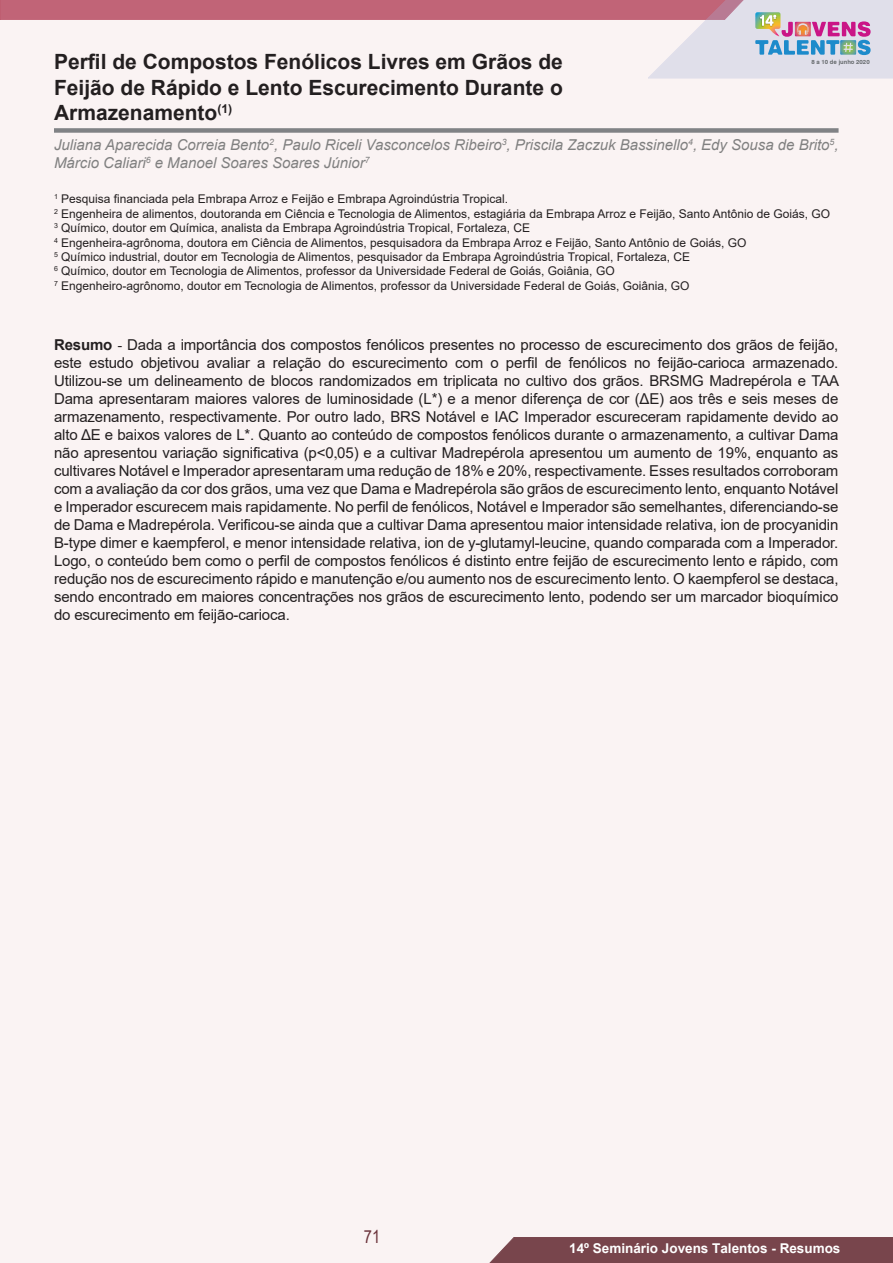
<style>
.page{position:relative;width:893px;height:1263px;background:#faf3f3}
.page>*{position:absolute;margin:0;border:0;box-sizing:border-box;transform-origin:0 0}
.Titulo_01_-_Resumo{font:700 21px/25.2px "Arial";color:#231f20}
.t1{font:18px "Arial Narrow";color:#6a323a}
.Titulo_04_-_Texto_do{font:15px/18px "Arial";letter-spacing:-.01em;color:#231f20;text-align:justify}
.Tituo_02_-_Nome_Auto{font:italic 15px/18px "Arial";color:#808080}
.t2{font:700 13.5px "Arial";color:#fff}
.Titulo_03_-_Graduaçã{font:12px/14.4px "Arial";color:#231f20}
.t3{font:700 6px "Swiss 721 BT";color:#676b6e}
.s1{font-weight:700}
.s2{font-family:"Times New Roman"}
</style>
<div class="page">
<div style="left:489px;top:1237px;width:404px;height:26px;background:#78454c"></div>
<svg style="left:0;top:0;width:893px;height:78px"></svg>
<div style="left:54px;top:128px;width:784px;height:5px;background:#808285"></div>
<p class="Titulo_01_-_Resumo" style="left:54px;top:50px;width:510px">Perfil de Compostos Fenólicos Livres em Grãos de</p>
<p class="t3" style="left:811px;top:58px;width:60px">8 a 10 de junho 2020</p>
<p class="Titulo_01_-_Resumo" style="left:54px;top:75px;width:510px">Feijão de Rápido e Lento Escurecimento Durante o<br>Armazenamento<sup>(1)</sup></p>
<p class="Tituo_02_-_Nome_Auto" style="left:54px;top:136px;width:786px">Juliana Aparecida Correia Bento<sup>2</sup>, Paulo Riceli Vasconcelos Ribeiro<sup>3</sup>, Priscila Zaczuk Bassinello<sup>4</sup>, Edy Sousa de Brito<sup>5</sup>,<br>Márcio Caliari<sup>6</sup> e Manoel Soares Soares Júnior<sup>7</sup></p>
<p class="Titulo_03_-_Graduaçã" style="left:54px;top:192px;width:778px"><sup>1</sup> Pesquisa financiada pela Embrapa Arroz e Feijão e Embrapa Agroindústria Tropical.<br><sup>2</sup> Engenheira de alimentos, doutoranda em Ciência e Tecnologia de Alimentos, estagiária da Embrapa Arroz e Feijão, Santo Antônio de Goiás, GO <sup>3</sup> Químico, doutor em Química, analista da Embrapa Agroindústria Tropical, Fortaleza, CE<br><sup>4</sup> Engenheira-agrônoma, doutora em Ciência de Alimentos, pesquisadora da Embrapa Arroz e Feijão, Santo Antônio de Goiás, GO<br><sup>5</sup> Químico industrial, doutor em Tecnologia de Alimentos, pesquisador da Embrapa Agroindústria Tropical, Fortaleza, CE<br><sup>6</sup> Químico, doutor em Tecnologia de Alimentos, professor da Universidade Federal de Goiás, Goiânia, GO<br><sup>7</sup> Engenheiro-agrônomo, doutor em Tecnologia de Alimentos, professor da Universidade Federal de Goiás, Goiânia, GO</p>
<p class="Titulo_04_-_Texto_do" style="left:54px;top:336px;width:787px"><span class="s1">Resumo</span> <span class="s2">-</span> Dada a importância dos compostos fenólicos presentes no processo de escurecimento dos grãos de feijão, este estudo objetivou avaliar a relação do escurecimento com o perfil de fenólicos no feijão-carioca armazenado.<br>Utilizou-se um delineamento de blocos randomizados em triplicata no cultivo dos grãos. BRSMG Madrepérola e TAA Dama apresentaram maiores valores de luminosidade (L*) e a menor diferença de cor (ΔE) aos três e seis meses de armazenamento, respectivamente. Por outro lado, BRS Notável e IAC Imperador escureceram rapidamente devido ao alto ΔE e baixos valores de L*. Quanto ao conteúdo de compostos fenólicos durante o armazenamento, a cultivar Dama não apresentou variação significativa (p&lt;0<span class="s2">,</span>05) e a cultivar Madrepérola apresentou um aumento de 19%, enquanto as cultivares Notável e Imperador apresentaram uma redução de 18% e 20%, respectivamente. Esses resultados corroboram com a avaliação da cor dos grãos, uma vez que Dama e Madrepérola são grãos de escurecimento lento, enquanto Notável e Imperador escurecem mais rapidamente. No perfil de fenólicos, Notável e Imperador são semelhantes, diferenciando-se de Dama e Madrepérola. Verificou-se ainda que a cultivar Dama apresentou maior intensidade relativa, ion de procyanidin B-type dimer e kaempferol, e menor intensidade relativa, ion de y-glutamyl-leucine, quando comparada com a Imperador.<br>Logo, o conteúdo bem como o perfil de compostos fenólicos é distinto entre feijão de escurecimento lento e rápido, com redução nos de escurecimento rápido e manutenção e/ou aumento nos de escurecimento lento. O kaempferol se destaca, sendo encontrado em maiores concentrações nos grãos de escurecimento lento, podendo ser um marcador bioquímico do escurecimento em feijão-carioca.</p>
<p class="t1" style="left:364px;top:1223px;width:18px">71</p>
<p class="t2" style="left:569px;top:1239px;width:273px">14º Seminário Jovens Talentos - Resumos</p>
</div>
